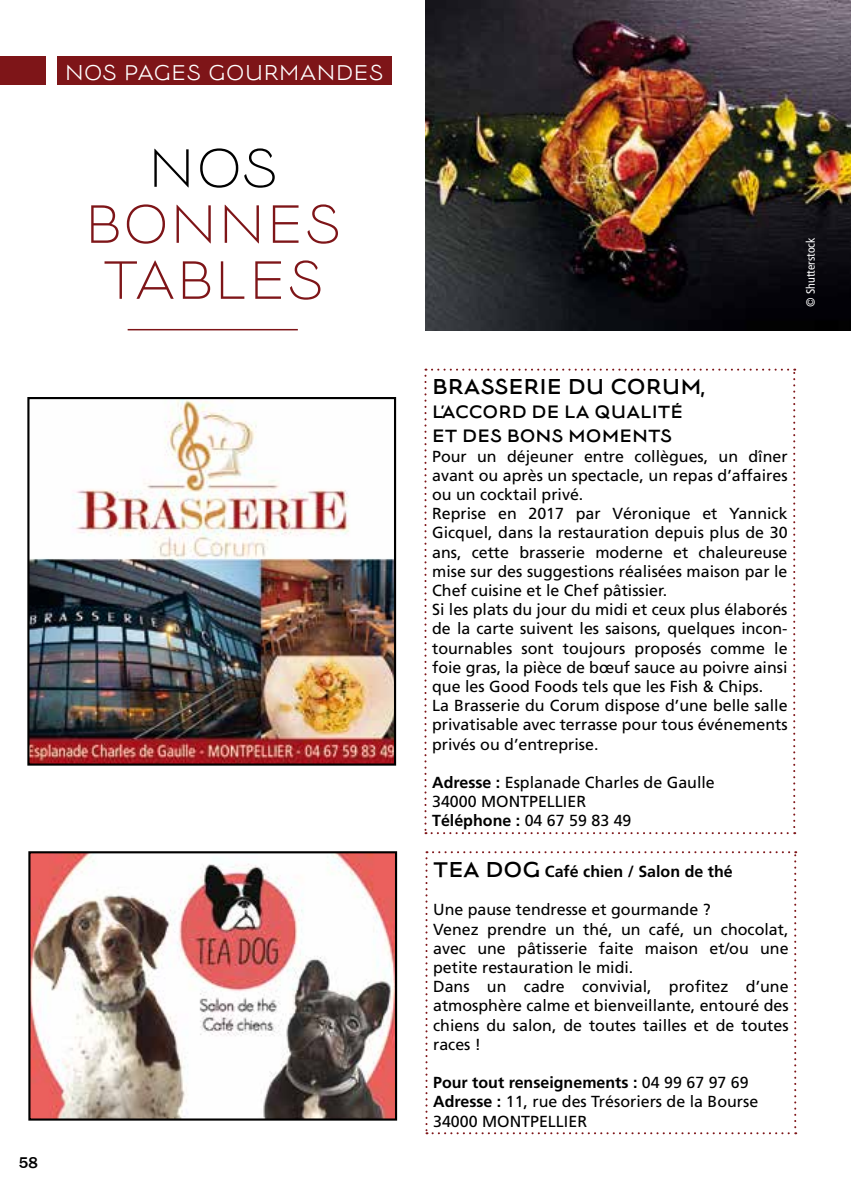
<style>
.page{position:relative;width:851px;height:1191px;background:#fff}
.page>*{position:absolute;margin:0;border:0;box-sizing:border-box;transform-origin:0 0}
.t1{font:300 60px/56px "Lucien";color:#7e1518}
.t2{font:300 60px "Lucien";color:#000}
.t3{font:24px "Lucien";color:#fff}
.t4{font:24px "Lucien";color:#000}
.t5{font:20px/24px "Lucien";color:#000}
.t6{font:16px/19.2px "Frutiger";color:#000}
.t7{font:700 16px "Frutiger";color:#000}
.t8{font:500 16px "Franklin Gothic";color:#000}
.t9{font:condensed 12px "Frutiger";color:#fff}
.s1{font-weight:700}
.s2{font-family:"Lucien";font-weight:400;font-size:24px}
</style>
<div class="page">
<img style="left:425px;top:0;width:425px;height:330px">
<hr style="left:128px;top:329px;width:170px;height:1px;background:#7e1518">
<div style="left:57px;top:57px;width:334px;height:28px;background:#7e1518"></div>
<div style="left:0;top:57px;width:45px;height:28px;background:#7e1518"></div>
<img style="left:30px;top:400px;width:363px;height:362px">
<div style="left:27px;top:397px;width:369px;height:368px;border:2px solid #000"></div>
<svg style="left:424px;top:369px;width:371px;height:465px"></svg>
<img style="left:31px;top:854px;width:363px;height:263px">
<div style="left:28px;top:851px;width:369px;height:269px;border:2px solid #000"></div>
<svg style="left:425px;top:851px;width:371px;height:283px"></svg>
<h2 class="t3" style="left:65px;top:62px;width:320px">NOS PAGES GOURMANDES</h2>
<h1 class="t2" style="left:147px;top:141px;width:132px">NOS</h1>
<h1 class="t1" style="left:84px;top:200px;width:258px">BONNES<br>TABLES</h1>
<p class="t8" style="left:19px;top:1153px;width:20px">58</p>
<p class="t9" style="left:803px;top:307px;width:71px;rotate:-90deg">© Shutterstock</p>
<h2 class="t4" style="left:432px;top:376px;width:274px">BRASSERIE DU CORUM,</h2>
<p class="t5" style="left:432px;top:401px;width:252px">L’ACCORD DE LA QUALITÉ<br>ET DES BONS MOMENTS</p>
<p class="t6" style="left:432px;top:446px;width:357px">Pour un déjeuner entre collègues, un dîner avant ou après un spectacle, un repas d’affaires ou un cocktail privé.<br>Reprise en 2017 par Véronique et Yannick Gicquel, dans la restauration depuis plus de 30 ans, cette brasserie moderne et chaleureuse mise sur des suggestions réalisées maison par le Chef cuisine et le Chef pâtissier.<br>Si les plats du jour du midi et ceux plus élaborés de la carte suivent les saisons, quelques incon&shy;tournables sont toujours proposés comme le foie gras, la pièce de bœuf sauce au poivre ainsi que les Good Foods tels que les Fish &amp; Chips.<br>La Brasserie du Corum dispose d’une belle salle privatisable avec terrasse pour tous événements privés ou d’entreprise.</p>
<p class="t6" style="left:432px;top:773px;width:284px"><span class="s1">Adresse :</span> Esplanade Charles de Gaulle<br>34000 MONTPELLIER<br><span class="s1">Téléphone :</span> 04 67 59 83 49</p>
<p class="t7" style="left:433px;top:862px;width:301px"><span class="s2">TEA DOG</span> Café chien / Salon de thé</p>
<p class="t6" style="left:433px;top:900px;width:357px">Une pause tendresse et gourmande ?<br>Venez prendre un thé, un café, un chocolat, avec une pâtisserie faite maison et/ou une petite restauration le midi.<br>Dans un cadre convivial, profitez d’une atmosphère calme et bienveillante, entouré des chiens du salon, de toutes tailles et de toutes races !</p>
<p class="t6" style="left:433px;top:1073px;width:326px"><span class="s1">Pour tout renseignements :</span> 04 99 67 97 69<br><span class="s1">Adresse :</span> 11, rue des Trésoriers de la Bourse<br>34000 MONTPELLIER</p>
</div>
